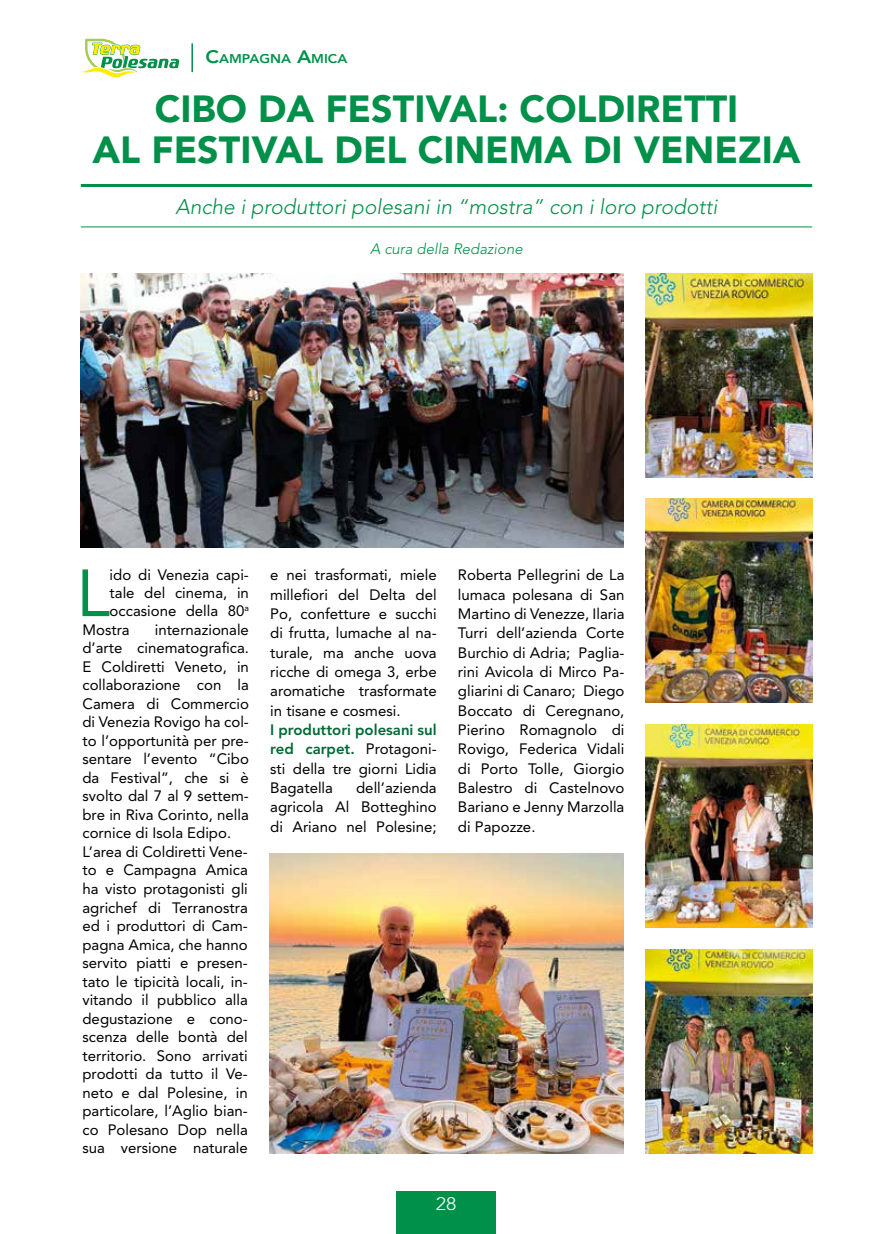
<style>
.page{position:relative;width:893px;height:1234px;background:#fff}
.page>*{position:absolute;margin:0;border:0;box-sizing:border-box;transform-origin:0 0}
.t1{font:65.85px "Avenir LT Std";color:#00904a}
.t2{font:900 37.5px/40.5px "Avenir LT Std";color:#00904a;text-align:center}
.t3{font:italic 300 21px "Avenir LT Std";color:#00904a}
.t4{font:300 18px "Avenir LT Std";color:#fff;scale:1.1 1}
.t5{font:15px/18.5px "Avenir LT Std";color:#000;text-align:justify}
.t6{font:italic 300 15px "Avenir LT Std";color:#00904a}
.t7{font:800 12.6px "Avenir LT Std";color:#00904a;scale:1.1 1}
.s1{font-size:18px}
.s2{font-weight:800;color:#006935}
</style>
<div class="page">
<div style="left:397px;top:1191px;width:99px;height:42px;background:#00904a"></div>
<hr style="left:191px;top:43px;width:2px;height:29px;background:#00904a">
<svg style="left:81px;top:39px;width:99px;height:39px"></svg>
<img style="left:646px;top:724px;width:166px;height:203px">
<img style="left:646px;top:273px;width:166px;height:204px">
<img style="left:269px;top:853px;width:354px;height:299px">
<img style="left:646px;top:498px;width:166px;height:204px">
<img style="left:646px;top:949px;width:166px;height:203px">
<img style="left:81px;top:273px;width:542px;height:274px">
<hr style="left:81px;top:184px;width:731px;height:3px;background:#00904a">
<hr style="left:81px;top:226px;width:731px;height:1px;background:#00904a">
<p class="t7" style="left:206px;top:51px;width:130px"><span class="s1">C</span>AMPAGNA <span class="s1">A</span>MICA</p>
<h2 class="t2" style="left:92px;top:88px;width:710px">CIBO DA FESTIVAL: COLDIRETTI<br>AL FESTIVAL DEL CINEMA DI VENEZIA</h2>
<h3 class="t3" style="left:175px;top:194px;width:544px">Anche i produttori polesani in “mostra” con i loro prodotti</h3>
<p class="t6" style="left:370px;top:240px;width:154px">A cura della Redazione</p>
<h1 class="t1" style="left:77px;top:555px;width:34px">L</h1>
<p class="t5" style="left:110px;top:565px;width:141px">ido di Venezia capi-</p>
<p class="t5" style="left:110px;top:583px;width:141px">tale del cinema, in</p>
<p class="t5" style="left:110px;top:601px;width:141px">occasione della 80<sup>a</sup></p>
<p class="t5" style="left:82px;top:620px;width:49px">Mostra</p>
<p class="t5" style="left:82px;top:620px;width:168px;text-align:left;text-indent:72px">internazionale d’arte cinematografica.<br>E Coldiretti Veneto, in collaborazione con la<br>Camera di Commercio di Venezia Rovigo ha col&shy;to l’opportunità per pre&shy;sentare l’evento “Cibo da Festival”, che si è svolto dal 7 al 9 settem&shy;bre in Riva Corinto, nella cornice di Isola Edipo.<br>L’area di Coldiretti Vene&shy;to e Campagna Amica ha visto protagonisti gli agrichef di Terranostra ed i produttori di Cam&shy;pagna Amica, che hanno servito piatti e presen&shy;tato le tipicità locali, in&shy;vitando il pubblico alla degustazione e cono&shy;scenza delle bontà del territorio. Sono arrivati prodotti da tutto il Ve&shy;neto e dal Polesine, in particolare, l’Aglio bian&shy;co Polesano Dop nella sua versione naturale</p>
<p class="t5" style="left:270px;top:565px;width:168px;line-height:19.4px">e nei trasformati, miele millefiori del Delta del Po, confetture e succhi di frutta, lumache al na&shy;turale, ma anche uova ricche di omega 3, erbe aromatiche trasformate in tisane e cosmesi.</p>
<p class="t5" style="left:270px;top:720px;width:168px;line-height:19.4px"><span class="s2">I produttori polesani sul red carpet.</span> Protagoni&shy;sti della tre giorni Lidia Bagatella</p>
<p class="t5" style="left:270px;top:778px;width:168px;line-height:19.4px;text-indent:86px">dell’azienda agricola Al Botteghino di Ariano nel Polesine;</p>
<p class="t5" style="left:458px;top:565px;width:168px;line-height:19.4px">Roberta Pellegrini de La lumaca polesana di San Martino di Venezze, Ilaria Turri dell’azienda Corte Burchio di Adria; Paglia&shy;rini Avicola di Mirco Pa&shy;gliarini di Canaro; Diego Boccato di Ceregnano, Pierino Romagnolo di Rovigo, Federica Vidali di Porto Tolle, Giorgio Balestro di Castelnovo Bariano e Jenny Marzolla di Papozze.</p>
<p class="t4" style="left:436px;top:1193px;width:20px">28</p>
</div>
